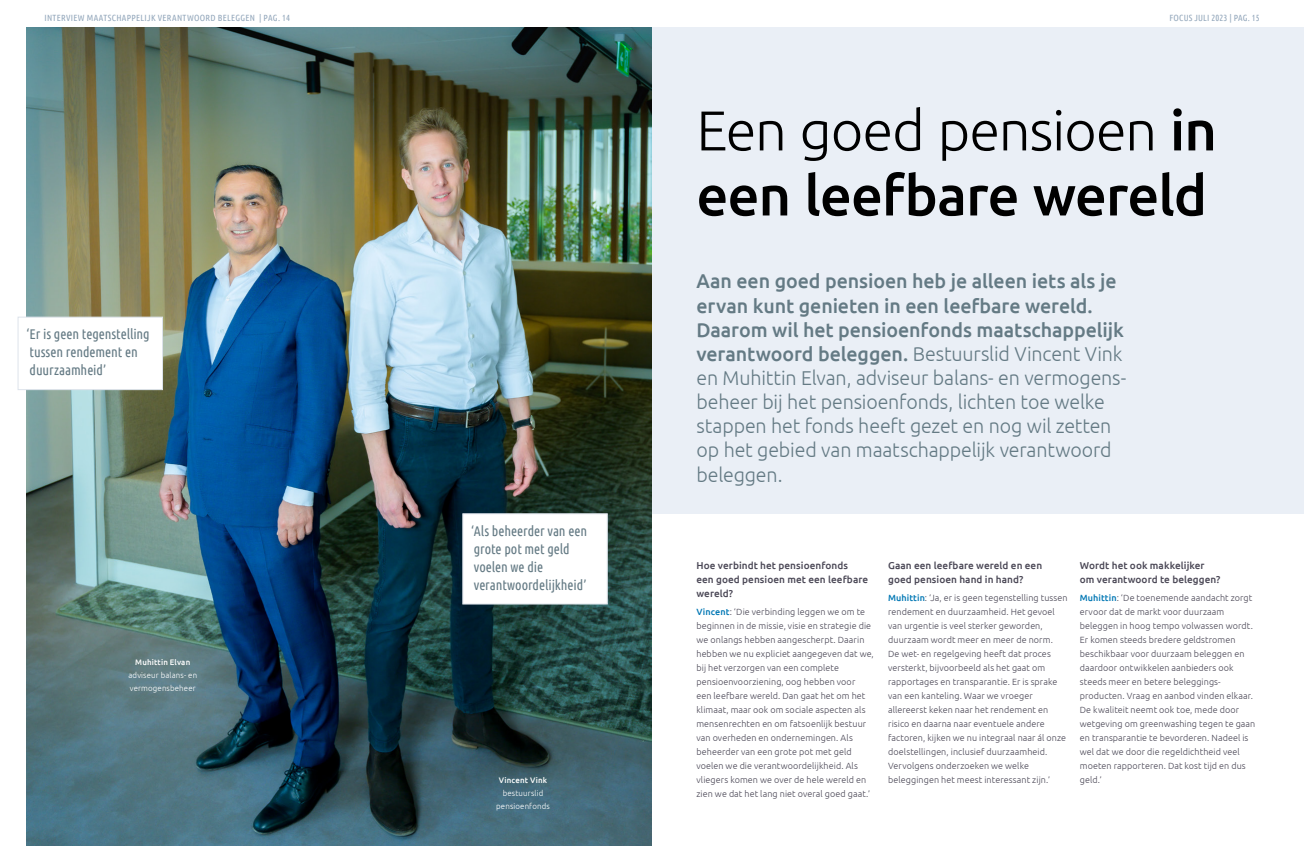
<style>
.page{position:relative;width:1304px;height:865px;background:#fff}
.page>*{position:absolute;margin:0;border:0;box-sizing:border-box;transform-origin:0 0}
.t1{font:500 56px/65px "Ubuntu";letter-spacing:-.02em;color:#000}
.t2{font:300 20px/24.1px "Ubuntu";letter-spacing:-.01em;color:#647a84}
.t3{font:14px/18px "Ubuntu Condensed";letter-spacing:-.005em;color:#647a84}
.t4{font:500 10px/14px "Ubuntu";letter-spacing:.005em;color:#4a4755}
.t5{font:300 9px/14px "Ubuntu";letter-spacing:.01em;color:#4a4755}
.t6{font:9px "Ubuntu Condensed";letter-spacing:.03em;color:#93a7bb}
.t7{font:300 8px/13.1px "Ubuntu";letter-spacing:.02em;color:#fff;text-align:center}
.t8{font:500 8px "Ubuntu";letter-spacing:.02em;color:#fff}
.s1{font-weight:300}
.s2{font-weight:500}
.s3{font-weight:500;color:#0077b4}
</style>
<div class="page">
<img style="left:27px;top:27px;width:625px;height:818px">
<div style="left:652px;top:27px;width:652px;height:487px;background:#eaeff6"></div>
<div style="left:463px;top:513px;width:145px;height:91px;background:#fff;border:1px solid #dde3eb"></div>
<div style="left:18px;top:317px;width:145px;height:73px;background:#fff;border:1px solid #dde3eb"></div>
<p class="t6" style="left:44px;top:12px;width:247px">INTERVIEW MAATSCHAPPELIJK VERANTWOORD BELEGGEN | PAG. 14</p>
<p class="t6" style="left:1169px;top:12px;width:92px">FOCUS JULI 2023 | PAG. 15</p>
<h3 class="t3" style="left:27px;top:325px;width:125px">‘Er is geen tegenstelling tussen rendement en duurzaamheid’</h3>
<p class="t8" style="left:135px;top:657px;width:56px">Muhittin Elvan</p>
<p class="t7" style="left:128px;top:668px;width:70px;text-align:left">adviseur balans- en vermogensbeheer</p>
<h3 class="t3" style="left:471px;top:521px;width:117px">‘Als beheerder van een grote pot met geld voelen we die verantwoordelijkheid’</h3>
<p class="t8" style="left:499px;top:775px;width:50px">Vincent Vink</p>
<p class="t7" style="left:496px;top:786px;width:55px">bestuurslid pensioenfonds</p>
<h1 class="t1" style="left:696px;top:96px;width:522px"><span class="s1">Een goed pensioen</span> in een leefbare wereld</h1>
<p class="t2" style="left:696px;top:269px;width:430px"><span class="s2">Aan een goed pensioen heb je alleen iets als je ervan kunt genieten in een leefbare wereld.<br>Daarom wil het pensioenfonds maatschappelijk verantwoord beleggen.</span> Bestuurslid Vincent Vink en Muhittin Elvan, adviseur balans- en vermogens&shy;beheer bij het pensioenfonds, lichten toe welke stappen het fonds heeft gezet en nog wil zetten op het gebied van maatschappelijk verantwoord beleggen.</p>
<p class="t4" style="left:696px;top:558px;width:173px">Hoe verbindt het pensioenfonds<br>een goed pensioen met een leefbare wereld?</p>
<p class="t5" style="left:696px;top:604px;width:179px"><span class="s3">Vincent</span>: ‘Die verbinding leggen we om te beginnen in de missie, visie en strategie die we onlangs hebben aangescherpt. Daarin hebben we nu expliciet aangegeven dat we, bij het verzorgen van een complete pensioenvoorziening, oog hebben voor<br>een leefbare wereld. Dan gaat het om het klimaat, maar ook om sociale aspecten als mensenrechten en om fatsoenlijk bestuur van overheden en ondernemingen. Als beheerder van een grote pot met geld voelen we die verantwoordelijkheid. Als vliegers komen we over de hele wereld en zien we dat het lang niet overal goed gaat.’</p>
<p class="t4" style="left:888px;top:558px;width:156px">Gaan een leefbare wereld en een goed pensioen hand in hand?</p>
<p class="t5" style="left:888px;top:590px;width:181px"><span class="s3">Muhittin</span>: ‘Ja, er is geen tegenstelling tussen rendement en duurzaamheid. Het gevoel van urgentie is veel sterker geworden, duurzaam wordt meer en meer de norm.<br>De wet- en regelgeving heeft dat proces versterkt, bijvoorbeeld als het gaat om rapportages en transparantie. Er is sprake van een kanteling. Waar we vroeger allereerst keken naar het rendement en risico en daarna naar eventuele andere factoren, kijken we nu integraal naar ál onze doelstellingen, inclusief duurzaamheid.<br>Vervolgens onderzoeken we welke beleggingen het meest interessant zijn.’</p>
<p class="t4" style="left:1080px;top:558px;width:142px">Wordt het ook makkelijker om verantwoord te beleggen?</p>
<p class="t5" style="left:1080px;top:590px;width:177px"><span class="s3">Muhittin</span>: ‘De toenemende aandacht zorgt ervoor dat de markt voor duurzaam beleggen in hoog tempo volwassen wordt.<br>Er komen steeds bredere geldstromen beschikbaar voor duurzaam beleggen en daardoor ontwikkelen aanbieders ook steeds meer en betere beleggings&shy;producten. Vraag en aanbod vinden elkaar.<br>De kwaliteit neemt ook toe, mede door wetgeving om greenwashing tegen te gaan en transparantie te bevorderen. Nadeel is wel dat we door die regeldichtheid veel moeten rapporteren. Dat kost tijd en dus geld.’</p>
</div>
